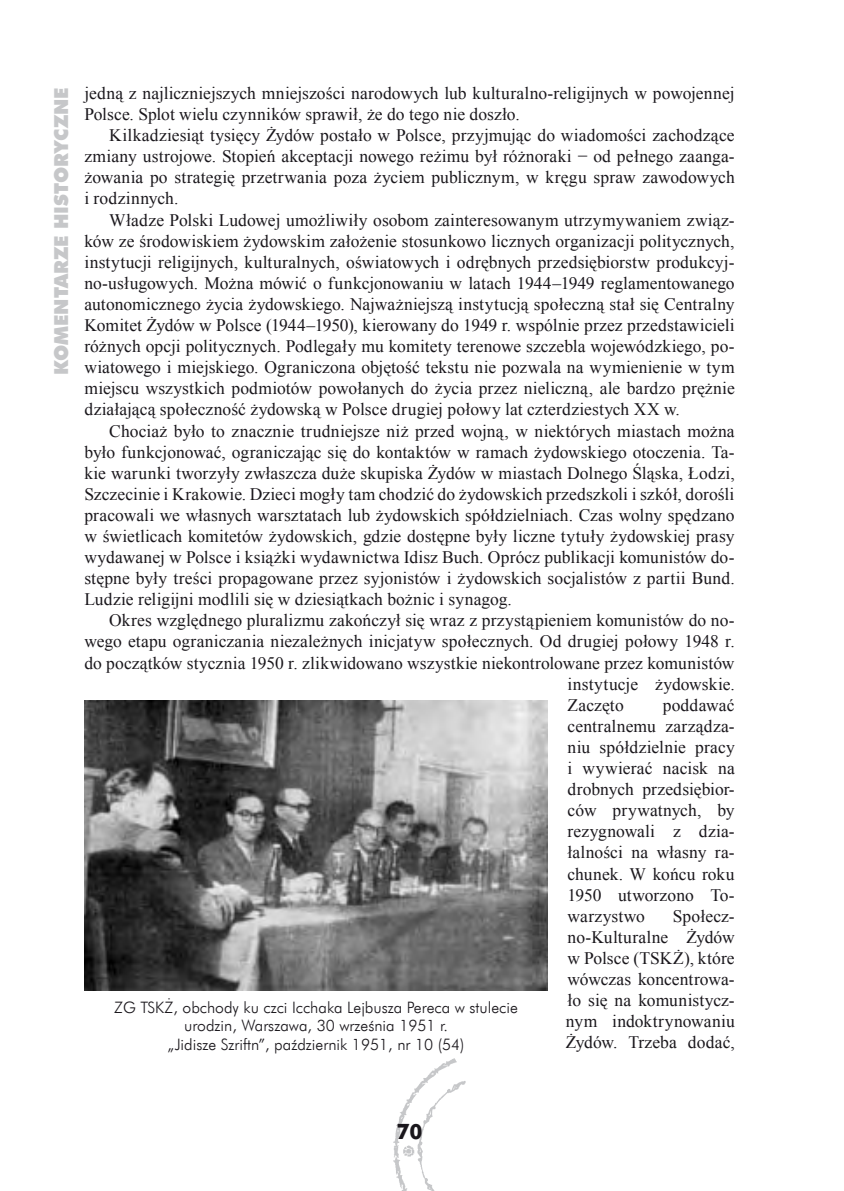
<style>
.page{position:relative;width:844px;height:1191px;background:#fff}
.page>*{position:absolute;margin:0;border:0;box-sizing:border-box;transform-origin:0 0}
.t1{font:700 21px "Futura EU";color:#1a171c}
.t2{font:19.25px "Futura X Blk EU";color:#c6c7c9}
.t3{font:17.5px/21px "Times New Roman";letter-spacing:.005em;color:#1a171c;text-align:justify}
.t4{font:15.75px/18.4px "Futura Lt EU";color:#1a171c;text-align:center}
</style>
<div class="page">
<img style="left:393px;top:1058px;width:72px;height:133px">
<img style="left:84px;top:701px;width:463px;height:289px">
<p class="t2" style="left:49px;top:375px;width:289px;rotate:-90deg">komentarze historyczne</p>
<p class="t3" style="left:84px;top:82px;width:651px">jedną z najliczniejszych mniejszości narodowych lub kulturalno-religijnych w powojennej<br>Polsce. Splot wielu czynników sprawił, że do tego nie doszło.</p>
<p class="t3" style="left:84px;top:124px;width:651px;text-indent:25px">Kilkadziesiąt tysięcy Żydów postało w Polsce, przyjmując do wiadomości zachodzące zmiany ustrojowe. Stopień akceptacji nowego reżimu był różnoraki − od pełnego zaanga&shy;żowania po strategię przetrwania poza życiem publicznym, w kręgu spraw zawodowych i rodzinnych.</p>
<p class="t3" style="left:84px;top:209px;width:651px;text-indent:25px">Władze Polski Ludowej umożliwiły osobom zainteresowanym utrzymywaniem związ&shy;ków ze środowiskiem żydowskim założenie stosunkowo licznych organizacji politycznych, instytucji religijnych, kulturalnych, oświatowych i odrębnych przedsiębiorstw produkcyj&shy;no-usługowych. Można mówić o funkcjonowaniu w latach 1944–1949 reglamentowanego autonomicznego życia żydowskiego. Najważniejszą instytucją społeczną stał się Centralny Komitet Żydów w Polsce (1944–1950), kierowany do 1949 r. wspólnie przez przedstawicieli różnych opcji politycznych. Podlegały mu komitety terenowe szczebla wojewódzkiego, po&shy;wiatowego i miejskiego. Ograniczona objętość tekstu nie pozwala na wymienienie w tym miejscu wszystkich podmiotów powołanych do życia przez nieliczną, ale bardzo prężnie działającą społeczność żydowską w Polsce drugiej połowy lat czterdziestych XX w.</p>
<p class="t3" style="left:84px;top:420px;width:651px;text-indent:25px">Chociaż było to znacznie trudniejsze niż przed wojną, w niektórych miastach można było funkcjonować, ograniczając się do kontaktów w ramach żydowskiego otoczenia. Ta&shy;kie warunki tworzyły zwłaszcza duże skupiska Żydów w miastach Dolnego Śląska, Łodzi, Szczecinie i Krakowie. Dzieci mogły tam chodzić do żydowskich przedszkoli i szkół, dorośli pracowali we własnych warsztatach lub żydowskich spółdzielniach. Czas wolny spędzano w świetlicach komitetów żydowskich, gdzie dostępne były liczne tytuły żydowskiej prasy wydawanej w Polsce i książki wydawnictwa Idisz Buch. Oprócz publikacji komunistów do&shy;stępne były treści propagowane przez syjonistów i żydowskich socjalistów z partii Bund.<br>Ludzie religijni modlili się w dziesiątkach bożnic i synagog.</p>
<p class="t3" style="left:109px;top:610px;width:627px">Okres względnego pluralizmu zakończył się wraz z przystąpieniem komunistów do no-</p>
<p class="t3" style="left:84px;top:631px;width:651px">wego etapu ograniczania niezależnych inicjatyw społecznych. Od drugiej połowy 1948 r.</p>
<p class="t3" style="left:84px;top:652px;width:651px">do początków stycznia 1950 r. zlikwidowano wszystkie niekontrolowane przez komunistów</p>
<p class="t3" style="left:567px;top:673px;width:169px">instytucje żydowskie.</p>
<p class="t3" style="left:567px;top:694px;width:58px">Zaczęto</p>
<p class="t3" style="left:567px;top:694px;width:169px;text-indent:95px">poddawać centralnemu zarządza&shy;niu spółdzielnie pracy i wywierać nacisk na drobnych przedsiębior&shy;ców prywatnych, by rezygnowali z dzia&shy;łalności na własny ra&shy;chunek. W końcu roku 1950 utworzono To&shy;warzystwo</p>
<p class="t3" style="left:566px;top:905px;width:170px;text-indent:107px">Społecz&shy;no-Kulturalne Żydów w Polsce (TSKŻ), które wówczas koncentrowa&shy;ło się na komunistycz&shy;nym indoktrynowaniu Żydów. Trzeba dodać,</p>
<p class="t4" style="left:114px;top:998px;width:405px">ZG TSKŻ, obchody ku czci Icchaka Lejbusza Pereca w stulecie urodzin, Warszawa, 30 września 1951 r.<br>„Jidisze Szriftn”, październik 1951, nr 10 (54)</p>
<p class="t1" style="left:396px;top:1118px;width:28px">70</p>
</div>
